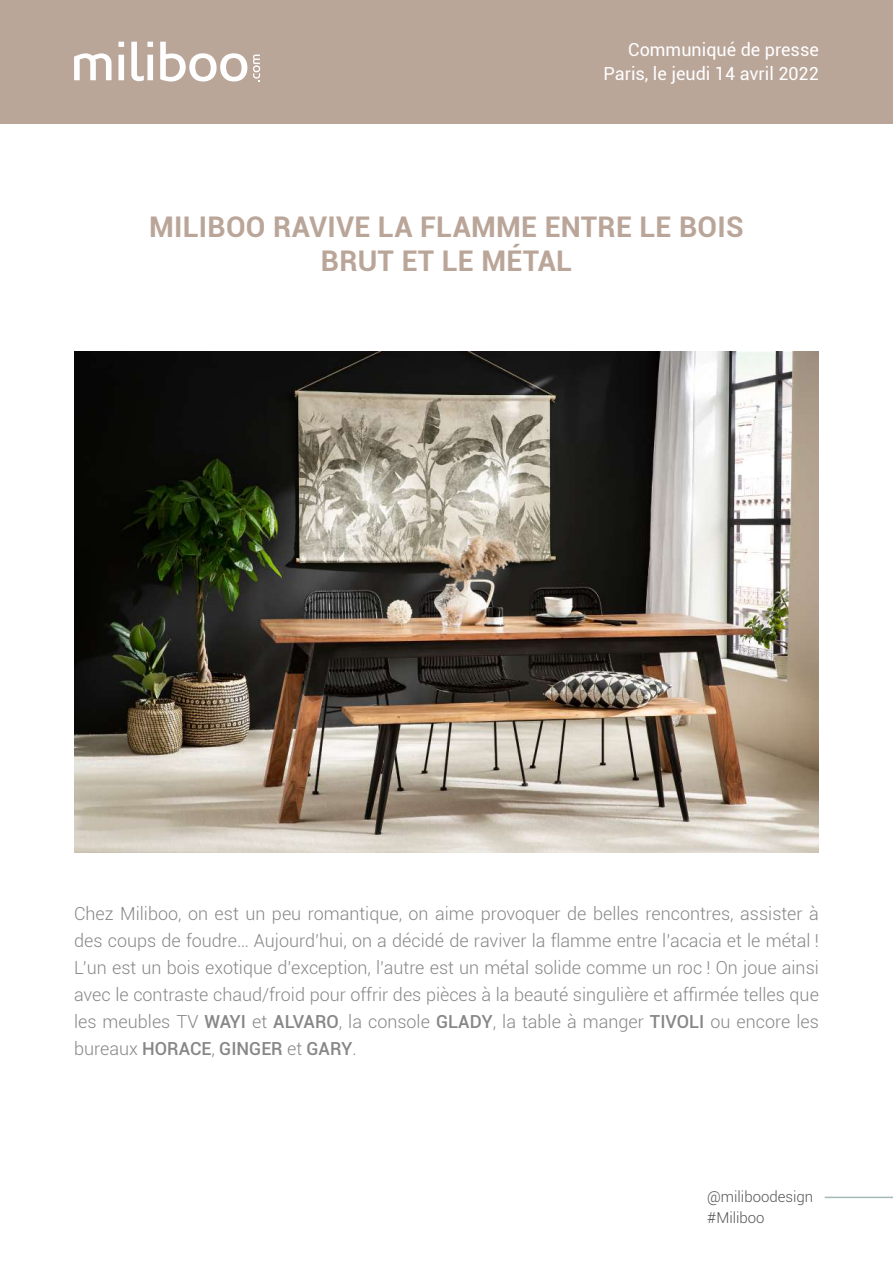
<style>
.page{position:relative;width:893px;height:1263px;background:#fff}
.page>*{position:absolute;margin:0;border:0;box-sizing:border-box;transform-origin:0 0}
.t1{font:700 28.5px/34.5px "Roboto";letter-spacing:.01em;color:#baa599;text-align:center}
.t2{font:300 18px/27px "Roboto";color:#878787;text-align:justify}
.t3{font:18px/24px "Roboto";color:#fff;text-align:right}
.t4{font:300 15px/21px "Roboto";color:#555454}
.s1{font-weight:500}
</style>
<div class="page">
<div style="left:0;top:0;width:893px;height:123px;background:#baa599"></div>
<img style="left:74px;top:351px;width:745px;height:502px">
<hr style="left:825px;top:1196px;width:68px;height:2px;background:#a5b9b6">
<svg style="left:74px;top:53px;width:38px;height:27px"></svg>
<svg style="left:118px;top:42px;width:6px;height:38px"></svg>
<svg style="left:131px;top:42px;width:22px;height:39px"></svg>
<svg style="left:160px;top:42px;width:87px;height:40px"></svg>
<svg style="left:253px;top:55px;width:7px;height:26px"></svg>
<p class="t3" style="left:603px;top:37px;width:217px">Communiqué de presse<br>Paris, le jeudi 14 avril 2022</p>
<h1 class="t1" style="left:149px;top:208px;width:596px">MILIBOO RAVIVE LA FLAMME ENTRE LE BOIS<br>BRUT ET LE MÉTAL</h1>
<p class="t2" style="left:74px;top:899px;width:746px">Chez Miliboo, on est un peu romantique, on aime provoquer de belles rencontres, assister à des coups de foudre… Aujourd’hui, on a décidé de raviver la flamme entre l’acacia et le métal !<br>L’un est un bois exotique d’exception, l’autre est un métal solide comme un roc ! On joue ainsi avec le contraste chaud/froid pour offrir des pièces à la beauté singulière et affirmée telles que les meubles TV <span class="s1">WAYI</span> et <span class="s1">ALVARO</span>, la console <span class="s1">GLADY</span>, la table à manger <span class="s1">TIVOLI</span> ou encore les bureaux <span class="s1">HORACE</span>, <span class="s1">GINGER</span> et <span class="s1">GARY</span>.</p>
<p class="t4" style="left:707px;top:1185px;width:108px">@miliboodesign #Miliboo</p>
</div>
